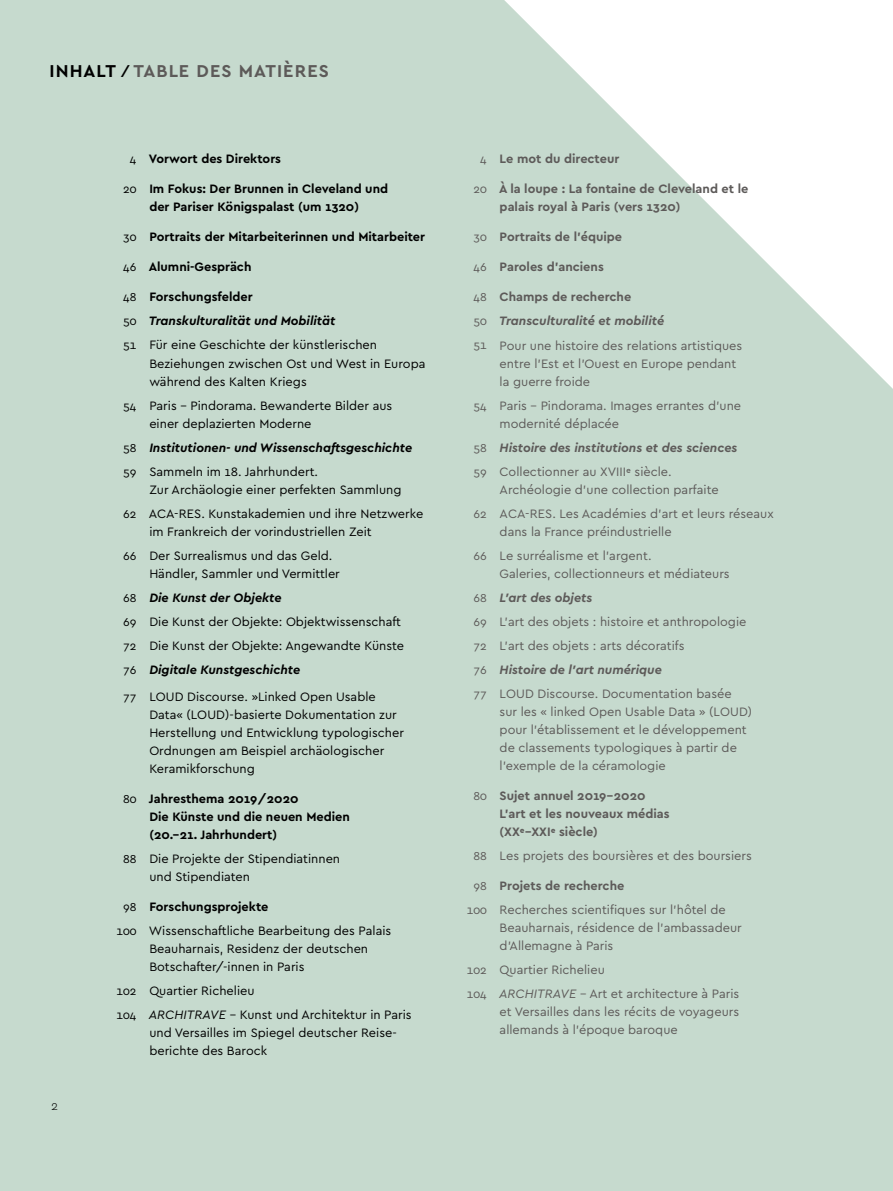
<style>
.page{position:relative;width:893px;height:1191px;background:#c6dace}
.page>*{position:absolute;margin:0;border:0;box-sizing:border-box;transform-origin:0 0}
.t1{font:700 18px "Cera Pro";letter-spacing:.055em;color:#5d5a59}
.t2{font:12.75px/18px "Cera Pro";color:#000}
.t3{font:12.75px/18px "Cera Pro";color:#5d5a59}
.t4{font:700 12.75px/18px "Cera Pro";color:#000}
.t5{font:700 12.75px/18px "Cera Pro";color:#5d5a59}
.t6{font:italic 700 12.75px "Cera Pro";color:#000}
.t7{font:italic 700 12.75px "Cera Pro";color:#5d5a59}
.t8{font:300 12.75px "Cera Pro";color:#000}
.t9{font:12px/24px "Cera Pro";color:#000;text-align:justify}
.t10{font:12px/24px "Cera Pro";color:#5d5a59;text-align:justify}
.s1{color:#000}
.s2{font-style:italic}
</style>
<div class="page">
<svg style="left:504px;top:0;width:389px;height:389px"></svg>
<h1 class="t1" style="left:50px;top:59px;width:281px"><span class="s1">INHALT ⁄</span> TABLE DES MATIÈRES</h1>
<p class="t8" style="left:51px;top:1097px;width:8px">2</p>
<p class="t9" style="left:130px;top:147px;width:8px">4</p>
<p class="t9" style="left:123px;top:177px;width:15px">20</p>
<p class="t9" style="left:123px;top:225px;width:15px">30</p>
<p class="t9" style="left:123px;top:255px;width:15px">46</p>
<p class="t9" style="left:123px;top:285px;width:15px">48<br>50<br>51</p>
<p class="t9" style="left:123px;top:393px;width:15px">54</p>
<p class="t9" style="left:123px;top:435px;width:15px">58<br>59</p>
<p class="t9" style="left:123px;top:501px;width:15px">62</p>
<p class="t9" style="left:123px;top:543px;width:15px">66</p>
<p class="t9" style="left:123px;top:585px;width:15px">68<br>69<br>72<br>76</p>
<p class="t9" style="left:123px;top:684px;width:15px">77</p>
<p class="t9" style="left:123px;top:786px;width:15px">80</p>
<p class="t9" style="left:123px;top:846px;width:15px">88</p>
<p class="t9" style="left:116px;top:894px;width:22px;text-align:center">98<br>100</p>
<p class="t9" style="left:116px;top:978px;width:22px">102<br>104</p>
<p class="t4" style="left:149px;top:150px;width:134px">Vorwort des Direktors</p>
<p class="t4" style="left:149px;top:180px;width:240px">Im Fokus: Der Brunnen in Cleveland und der Pariser Königspalast (um 1320)</p>
<p class="t4" style="left:149px;top:228px;width:277px">Portraits der Mitarbeiterinnen und Mitarbeiter</p>
<p class="t4" style="left:149px;top:258px;width:104px">Alumni-Gespräch</p>
<p class="t4" style="left:149px;top:288px;width:105px">Forschungsfelder</p>
<p class="t6" style="left:149px;top:313px;width:188px">Transkulturalität und Mobilität</p>
<p class="t2" style="left:149px;top:336px;width:278px">Für eine Geschichte der künstlerischen<br>Beziehungen zwischen Ost und West in Europa während des Kalten Kriegs</p>
<p class="t2" style="left:149px;top:396px;width:245px">Paris – Pindorama. Bewanderte Bilder aus einer deplazierten Moderne</p>
<p class="t6" style="left:149px;top:439px;width:264px">Institutionen- und Wissenschaftsgeschichte</p>
<p class="t2" style="left:149px;top:462px;width:254px">Sammeln im 18. Jahrhundert.<br>Zur Archäologie einer perfekten Sammlung</p>
<p class="t2" style="left:149px;top:504px;width:276px">ACA-RES. Kunstakademien und ihre Netzwerke im Frankreich der vorindustriellen Zeit</p>
<p class="t2" style="left:149px;top:546px;width:192px">Der Surrealismus und das Geld.<br>Händler, Sammler und Vermittler</p>
<p class="t6" style="left:149px;top:589px;width:134px">Die Kunst der Objekte</p>
<p class="t2" style="left:149px;top:609px;width:256px;line-height:24px">Die Kunst der Objekte: Objektwissenschaft<br>Die Kunst der Objekte: Angewandte Künste</p>
<p class="t6" style="left:149px;top:661px;width:152px">Digitale Kunstgeschichte</p>
<p class="t2" style="left:149px;top:687px;width:256px">LOUD Discourse. »Linked Open Usable Data« (LOUD)-basierte Dokumentation zur Herstellung und Entwicklung typologischer Ordnungen am Beispiel archäologischer Keramikforschung</p>
<p class="t4" style="left:149px;top:789px;width:202px">Jahresthema 2019/2020<br>Die Künste und die neuen Medien (20.–21. Jahrhundert)</p>
<p class="t2" style="left:149px;top:849px;width:192px">Die Projekte der Stipendiatinnen und Stipendiaten</p>
<p class="t4" style="left:149px;top:897px;width:121px">Forschungsprojekte</p>
<p class="t2" style="left:149px;top:921px;width:244px">Wissenschaftliche Bearbeitung des Palais<br>Beauharnais, Residenz der deutschen<br>Botschafter/-innen in Paris</p>
<p class="t2" style="left:149px;top:978px;width:264px;line-height:24px">Quartier Richelieu<br><span class="s2">ARCHITRAVE</span> – Kunst und Architektur in Paris</p>
<p class="t2" style="left:149px;top:1023px;width:248px">und Versailles im Spiegel deutscher Reise&shy;berichte des Barock</p>
<p class="t10" style="left:480px;top:147px;width:8px">4</p>
<p class="t10" style="left:473px;top:177px;width:15px">20</p>
<p class="t10" style="left:473px;top:225px;width:15px">30</p>
<p class="t10" style="left:473px;top:255px;width:15px">46</p>
<p class="t10" style="left:473px;top:285px;width:15px">48<br>50<br>51</p>
<p class="t10" style="left:473px;top:393px;width:15px">54</p>
<p class="t10" style="left:473px;top:435px;width:15px">58<br>59</p>
<p class="t10" style="left:473px;top:501px;width:15px">62</p>
<p class="t10" style="left:473px;top:543px;width:15px">66</p>
<p class="t10" style="left:473px;top:585px;width:15px">68<br>69<br>72<br>76<br>77</p>
<p class="t10" style="left:473px;top:783px;width:15px">80</p>
<p class="t10" style="left:473px;top:843px;width:15px">88</p>
<p class="t10" style="left:467px;top:873px;width:22px;text-align:center">98<br>100</p>
<p class="t10" style="left:467px;top:957px;width:22px">102<br>104</p>
<p class="t5" style="left:500px;top:150px;width:121px">Le mot du directeur</p>
<p class="t5" style="left:499px;top:180px;width:251px">À la loupe : La fontaine de Cleveland et le palais royal à Paris (vers 1320)</p>
<p class="t5" style="left:500px;top:228px;width:124px">Portraits de l'équipe</p>
<p class="t5" style="left:500px;top:258px;width:106px">Paroles d’anciens</p>
<p class="t5" style="left:500px;top:288px;width:133px">Champs de recherche</p>
<p class="t7" style="left:499px;top:313px;width:166px">Transculturalité et mobilité</p>
<p class="t3" style="left:500px;top:336px;width:244px">Pour une histoire des relations artistiques entre l’Est et l’Ouest en Europe pendant la guerre froide</p>
<p class="t3" style="left:500px;top:396px;width:243px">Paris – Pindorama. Images errantes d’une modernité déplacée</p>
<p class="t7" style="left:500px;top:439px;width:239px">Histoire des institutions et des sciences</p>
<p class="t3" style="left:500px;top:462px;width:221px">Collectionner au XVIIIe siècle.<br>Archéologie d’une collection parfaite</p>
<p class="t3" style="left:500px;top:504px;width:276px">ACA-RES. Les Académies d’art et leurs réseaux dans la France préindustrielle</p>
<p class="t3" style="left:500px;top:546px;width:232px">Le surréalisme et l’argent.<br>Galeries, collectionneurs et médiateurs</p>
<p class="t7" style="left:500px;top:589px;width:94px">L’art des objets</p>
<p class="t3" style="left:500px;top:609px;width:248px;line-height:24px">L’art des objets : histoire et anthropologie<br>L’art des objets : arts décoratifs</p>
<p class="t7" style="left:500px;top:661px;width:164px">Histoire de l’art numérique</p>
<p class="t3" style="left:500px;top:684px;width:254px">LOUD Discourse. Documentation basée sur les « linked Open Usable Data » (LOUD) pour l’établissement et le développement de classements typologiques à partir de l’exemple de la céramologie</p>
<p class="t5" style="left:500px;top:786px;width:172px">Sujet annuel 2019–2020<br>L’art et les nouveaux médias (XXe–XXIe siècle)</p>
<p class="t3" style="left:500px;top:846px;width:254px">Les projets des boursières et des boursiers</p>
<p class="t5" style="left:500px;top:876px;width:126px">Projets de recherche</p>
<p class="t3" style="left:500px;top:900px;width:244px">Recherches scientifiques sur l’hôtel de<br>Beauharnais, résidence de l’ambassadeur d’Allemagne à Paris</p>
<p class="t3" style="left:499px;top:957px;width:242px;line-height:24px">Quartier Richelieu<br><span class="s2">ARCHITRAVE</span> – Art et architecture à Paris</p>
<p class="t3" style="left:500px;top:1002px;width:241px">et Versailles dans les récits de voyageurs allemands à l’époque baroque</p>
</div>
